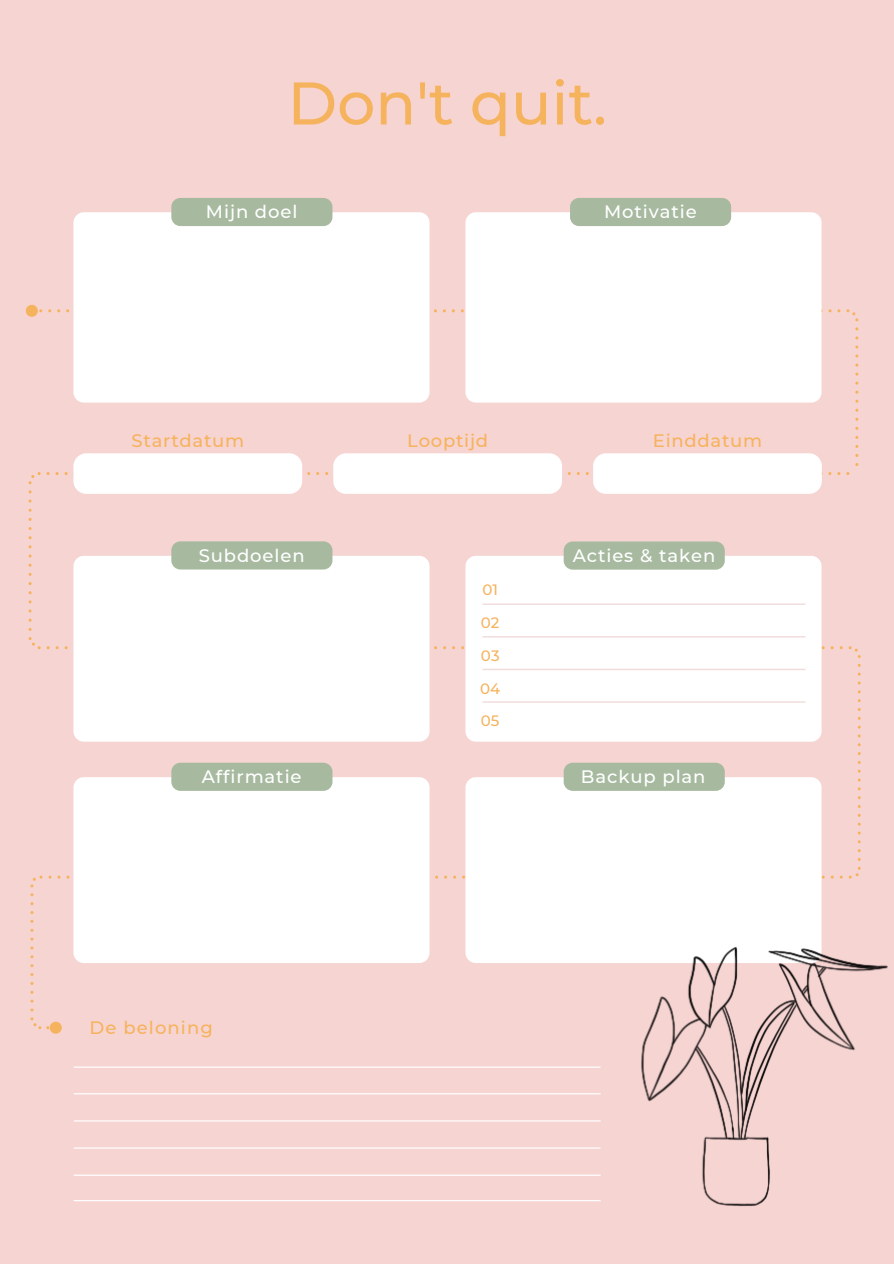
<style>
.page{position:relative;width:894px;height:1264px;background:#fff}
.page>*{position:absolute;margin:0;border:0;box-sizing:border-box;transform-origin:0 0}
.t1{font:500 60px "Montserrat";color:#f6b35d}
.t2{font:500 18px "Montserrat";letter-spacing:.05em;color:#fff}
.t3{font:500 18px "Montserrat";letter-spacing:.04em;color:#f6b35d}
.t4{font:500 18px "Montserrat";letter-spacing:.06em;color:#f6b35d}
.t5{font:500 15px "Montserrat";color:#f6b35d}
</style>
<div class="page">
<div style="left:0;top:0;width:893px;height:1263px;background:#f6d4d2"></div>
<svg style="left:443px;top:309px;width:11px;height:3px"></svg>
<svg style="left:846px;top:309px;width:12px;height:12px"></svg>
<svg style="left:29px;top:472px;width:12px;height:12px"></svg>
<svg style="left:29px;top:637px;width:12px;height:12px"></svg>
<svg style="left:857px;top:761px;width:3px;height:11px"></svg>
<svg style="left:857px;top:805px;width:3px;height:11px"></svg>
<svg style="left:857px;top:708px;width:3px;height:11px"></svg>
<svg style="left:857px;top:664px;width:3px;height:11px"></svg>
<svg style="left:848px;top:646px;width:12px;height:12px"></svg>
<svg style="left:30px;top:911px;width:3px;height:11px"></svg>
<svg style="left:30px;top:875px;width:12px;height:12px"></svg>
<svg style="left:30px;top:973px;width:3px;height:11px"></svg>
<svg style="left:26px;top:305px;width:16px;height:12px"></svg>
<svg style="left:30px;top:1017px;width:32px;height:16px"></svg>
<div style="left:465px;top:556px;width:356px;height:185px;background:#fff;border-radius:10px"></div>
<svg style="left:482px;top:603px;width:323px;height:2px"></svg>
<svg style="left:482px;top:636px;width:323px;height:1px"></svg>
<svg style="left:482px;top:668px;width:323px;height:2px"></svg>
<svg style="left:482px;top:701px;width:323px;height:1px"></svg>
<svg style="left:74px;top:1093px;width:440px;height:1px"></svg>
<svg style="left:74px;top:1066px;width:440px;height:1px"></svg>
<svg style="left:74px;top:1120px;width:440px;height:1px"></svg>
<svg style="left:74px;top:1147px;width:440px;height:1px"></svg>
<svg style="left:74px;top:1174px;width:440px;height:1px"></svg>
<svg style="left:74px;top:1200px;width:440px;height:1px"></svg>
<div style="left:73px;top:212px;width:356px;height:190px;background:#fff;border-radius:10px"></div>
<div style="left:73px;top:556px;width:356px;height:185px;background:#fff;border-radius:10px"></div>
<div style="left:73px;top:777px;width:356px;height:186px;background:#fff;border-radius:10px"></div>
<div style="left:465px;top:212px;width:356px;height:190px;background:#fff;border-radius:10px"></div>
<div style="left:465px;top:777px;width:356px;height:186px;background:#fff;border-radius:10px"></div>
<div style="left:73px;top:453px;width:229px;height:41px;background:#fff;border-radius:13px"></div>
<div style="left:171px;top:541px;width:161px;height:28px;background:#a7baa0;border-radius:9px"></div>
<div style="left:171px;top:198px;width:161px;height:28px;background:#a7baa0;border-radius:9px"></div>
<div style="left:570px;top:198px;width:161px;height:28px;background:#a7baa0;border-radius:9px"></div>
<div style="left:171px;top:762px;width:161px;height:28px;background:#a7baa0;border-radius:9px"></div>
<div style="left:563px;top:541px;width:161px;height:28px;background:#a7baa0;border-radius:9px"></div>
<div style="left:563px;top:762px;width:161px;height:28px;background:#a7baa0;border-radius:9px"></div>
<div style="left:333px;top:453px;width:229px;height:41px;background:#fff;border-radius:13px"></div>
<div style="left:593px;top:453px;width:228px;height:41px;background:#fff;border-radius:13px"></div>
<img style="left:514px;top:826px;width:374px;height:381px">
<p class="t1" style="left:287px;top:66px;width:321px">Don't quit.</p>
<p class="t2" style="left:206px;top:201px;width:93px">Mijn doel</p>
<p class="t2" style="left:604px;top:201px;width:94px">Motivatie</p>
<p class="t3" style="left:132px;top:429px;width:114px">Startdatum</p>
<p class="t3" style="left:407px;top:429px;width:82px">Looptijd</p>
<p class="t3" style="left:652px;top:429px;width:111px">Einddatum</p>
<p class="t2" style="left:199px;top:544px;width:107px">Subdoelen</p>
<p class="t2" style="left:202px;top:766px;width:101px">Affirmatie</p>
<p class="t4" style="left:89px;top:1016px;width:125px">De beloning</p>
<p class="t5" style="left:482px;top:580px;width:17px">01</p>
<p class="t5" style="left:481px;top:613px;width:20px">02</p>
<p class="t5" style="left:481px;top:646px;width:20px">03</p>
<p class="t5" style="left:480px;top:679px;width:22px">04</p>
<p class="t5" style="left:481px;top:712px;width:20px">05</p>
<p class="t2" style="left:572px;top:544px;width:144px">Acties &amp; taken</p>
<p class="t2" style="left:580px;top:766px;width:126px">Backup plan</p>
</div>
